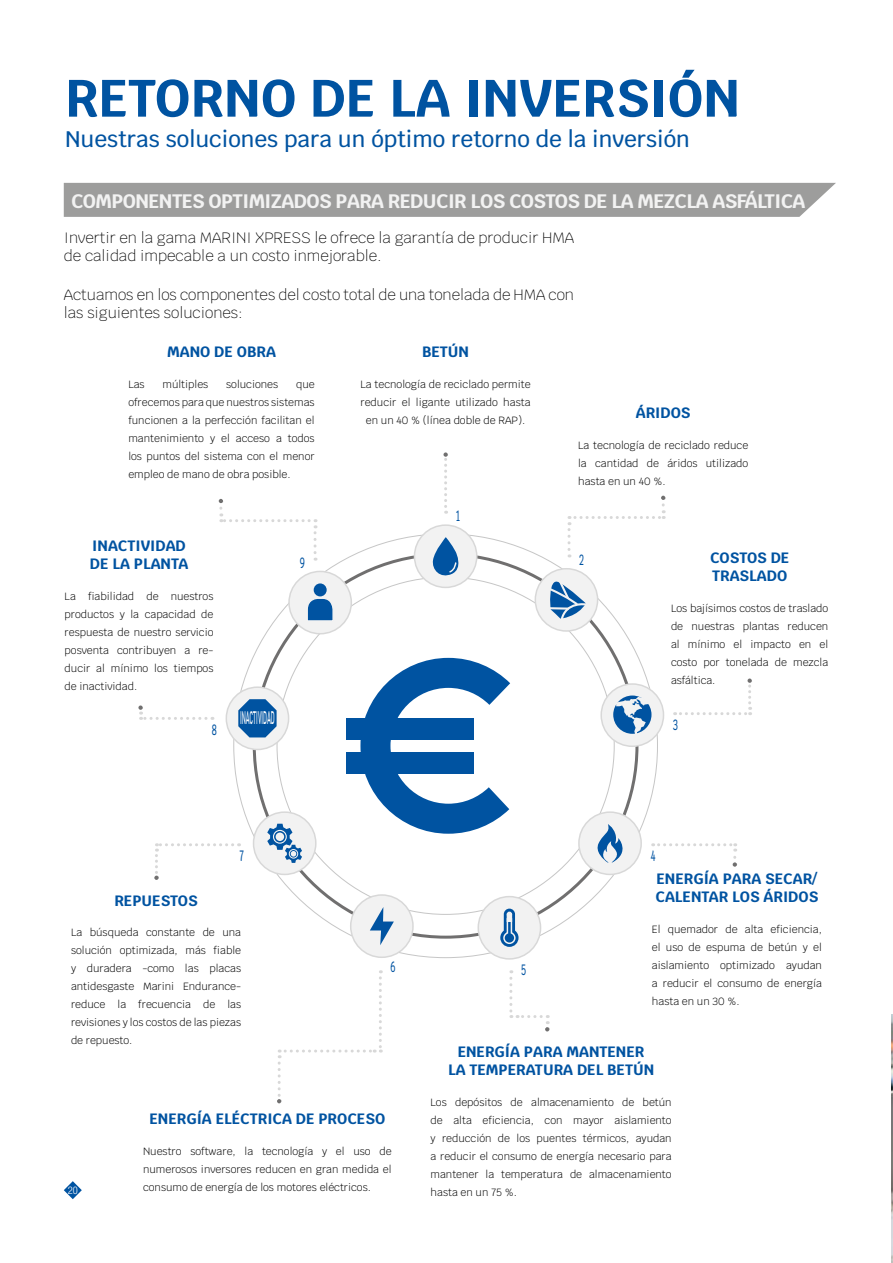
<style>
.page{position:relative;width:893px;height:1263px;background:#fff}
.page>*{position:absolute;margin:0;border:0;box-sizing:border-box;transform-origin:0 0}
.t1{font:700 52.5px "Krub";color:#0053a1}
.t2{font:500 22.5px "Krub";color:#0053a1}
.t3{font:700 19.5px "Krub";letter-spacing:-.03em;color:#f2f2f2}
.t4{font:18px "Bahnschrift";color:#fff;scale:.33 1}
.t5{font:200 15px/18px "Krub";color:#000}
.t6{font:700 15px/18px "Krub";color:#0053a1}
.t7{font:500 15px "Krub";color:#0053a1;scale:.6 1}
.t8{font:300 10.5px/18px "Krub";color:#000;text-align:justify}
.t9{font:300 condensed 10.5px "Helvetica Neue LT Std";color:#fff}
</style>
<div class="page">
<div style="left:64px;top:183px;width:772px;height:34px;background:#9d9d9c"></div>
<svg style="left:64px;top:1181px;width:18px;height:18px"></svg>
<svg style="left:443px;top:452px;width:5px;height:62px"></svg>
<svg style="left:567px;top:496px;width:98px;height:61px"></svg>
<svg style="left:653px;top:843px;width:83px;height:8px"></svg>
<svg style="left:733px;top:857px;width:4px;height:10px"></svg>
<svg style="left:138px;top:705px;width:68px;height:15px"></svg>
<svg style="left:154px;top:843px;width:79px;height:37px"></svg>
<div style="left:579px;top:812px;width:62px;height:62px;background:#f2f2f2;border-radius:50%"></div>
<div style="left:578px;top:811px;width:64px;height:64px;border:2px solid #d8d8d8;border-radius:50%"></div>
<div style="left:601px;top:684px;width:62px;height:62px;background:#f2f2f2;border-radius:50%"></div>
<div style="left:600px;top:683px;width:64px;height:64px;border:2px solid #d8d8d8;border-radius:50%"></div>
<div style="left:351px;top:895px;width:62px;height:62px;background:#f2f2f2;border-radius:50%"></div>
<div style="left:350px;top:894px;width:64px;height:64px;border:2px solid #d8d8d8;border-radius:50%"></div>
<div style="left:414px;top:525px;width:63px;height:62px;background:#f2f2f2;border-radius:50%"></div>
<div style="left:414px;top:524px;width:63px;height:64px;border:2px solid #d8d8d8;border-radius:50%"></div>
<div style="left:226px;top:687px;width:63px;height:62px;background:#f2f2f2;border-radius:50%"></div>
<div style="left:226px;top:686px;width:63px;height:64px;border:2px solid #d8d8d8;border-radius:50%"></div>
<div style="left:289px;top:571px;width:62px;height:63px;background:#f2f2f2;border-radius:50%"></div>
<div style="left:288px;top:571px;width:64px;height:63px;border:2px solid #d8d8d8;border-radius:50%"></div>
<div style="left:253px;top:812px;width:63px;height:62px;background:#f2f2f2;border-radius:50%"></div>
<div style="left:253px;top:811px;width:64px;height:64px;border:2px solid #d8d8d8;border-radius:50%"></div>
<div style="left:535px;top:569px;width:63px;height:62px;background:#f2f2f2;border-radius:50%"></div>
<div style="left:535px;top:568px;width:63px;height:64px;border:2px solid #d8d8d8;border-radius:50%"></div>
<div style="left:478px;top:896px;width:63px;height:63px;background:#f2f2f2;border-radius:50%"></div>
<div style="left:477px;top:896px;width:64px;height:64px;border:2px solid #d8d8d8;border-radius:50%"></div>
<svg style="left:219px;top:499px;width:98px;height:62px"></svg>
<svg style="left:675px;top:678px;width:77px;height:37px"></svg>
<svg style="left:509px;top:970px;width:40px;height:61px"></svg>
<svg style="left:277px;top:970px;width:105px;height:133px"></svg>
<svg style="left:346px;top:657px;width:164px;height:177px"></svg>
<div style="left:346px;top:718px;width:127px;height:22px;background:#0053a1"></div>
<div style="left:346px;top:752px;width:127px;height:21px;background:#0053a1"></div>
<svg style="left:597px;top:824px;width:26px;height:38px"></svg>
<svg style="left:267px;top:824px;width:35px;height:39px"></svg>
<svg style="left:370px;top:907px;width:24px;height:38px"></svg>
<svg style="left:238px;top:699px;width:39px;height:38px"></svg>
<svg style="left:613px;top:695px;width:38px;height:39px"></svg>
<svg style="left:615px;top:697px;width:34px;height:37px"></svg>
<svg style="left:546px;top:576px;width:43px;height:47px"></svg>
<svg style="left:432px;top:537px;width:27px;height:39px"></svg>
<div style="left:314px;top:583px;width:13px;height:13px;background:#0053a1;border-radius:50%"></div>
<svg style="left:307px;top:599px;width:26px;height:22px"></svg>
<svg style="left:500px;top:909px;width:19px;height:38px"></svg>
<div style="left:507px;top:914px;width:5px;height:8px;background:#f2f2f2"></div>
<img style="left:891px;top:1015px;width:2px;height:248px">
<h1 class="t1" style="left:65px;top:68px;width:677px">RETORNO DE LA INVERSIÓN</h1>
<h2 class="t2" style="left:65px;top:126px;width:626px">Nuestras soluciones para un óptimo retorno de la inversión</h2>
<h3 class="t3" style="left:71px;top:189px;width:736px">COMPONENTES OPTIMIZADOS PARA REDUCIR LOS COSTOS DE LA MEZCLA ASFÁLTICA</h3>
<h3 class="t5" style="left:64px;top:228px;width:512px">Invertir en la gama MARINI XPRESS le ofrece la garantía de producir HMA de calidad impecable a un costo inmejorable.</h3>
<h3 class="t5" style="left:64px;top:286px;width:512px">Actuamos en los componentes del costo total de una tonelada de HMA con las siguientes soluciones:</h3>
<h3 class="t6" style="left:167px;top:343px;width:110px">MANO DE OBRA</h3>
<p class="t8" style="left:128px;top:375px;width:18px">Las</p>
<p class="t8" style="left:163px;top:375px;width:47px">múltiples</p>
<p class="t8" style="left:226px;top:375px;width:54px">soluciones</p>
<p class="t8" style="left:128px;top:375px;width:188px;text-indent:168px">que ofrecemos para que nuestros sistemas funcionen a la perfección facilitan el mantenimiento y el acceso a todos los puntos del sistema con el menor empleo de mano de obra posible.</p>
<h3 class="t6" style="left:90px;top:537px;width:100px">INACTIVIDAD<br>DE LA PLANTA</h3>
<p class="t8" style="left:65px;top:587px;width:150px">La fiabilidad de nuestros productos y la capacidad de respuesta de nuestro servicio posventa contribuyen a re&shy;ducir al mínimo los tiempos de inactividad.</p>
<h3 class="t7" style="left:212px;top:721px;width:10px">8</h3>
<h3 class="t4" style="left:240px;top:704px;width:107px">INACTIVIDAD</h3>
<h3 class="t7" style="left:300px;top:554px;width:10px">9</h3>
<h3 class="t7" style="left:239px;top:847px;width:9px">7</h3>
<h3 class="t6" style="left:422px;top:343px;width:48px">BETÚN</h3>
<p class="t8" style="left:361px;top:375px;width:172px;text-align:center">La tecnología de reciclado permite reducir el ligante utilizado hasta en un 40 % (línea doble de RAP).</p>
<h3 class="t7" style="left:456px;top:507px;width:8px">1</h3>
<h3 class="t6" style="left:636px;top:404px;width:56px">ÁRIDOS</h3>
<p class="t8" style="left:578px;top:436px;width:172px">La tecnología de reciclado reduce la cantidad de áridos utilizado hasta en un 40 %.</p>
<h3 class="t7" style="left:579px;top:551px;width:10px">2</h3>
<h3 class="t6" style="left:710px;top:549px;width:81px">COSTOS DE<br>TRASLADO</h3>
<p class="t8" style="left:671px;top:599px;width:159px">Los bajísimos costos de traslado de nuestras plantas reducen al mínimo el impacto en el costo por tonelada de mezcla asfáltica.</p>
<h3 class="t7" style="left:673px;top:716px;width:10px">3</h3>
<h3 class="t7" style="left:651px;top:847px;width:9px">4</h3>
<h3 class="t6" style="left:655px;top:870px;width:164px">ENERGÍA PARA SECAR/<br>CALENTAR LOS ÁRIDOS</h3>
<p class="t8" style="left:652px;top:920px;width:172px">El quemador de alta eficiencia, el uso de espuma de betún y el aislamiento optimizado ayudan a reducir el consumo de energía hasta en un 30 %.</p>
<h3 class="t6" style="left:114px;top:891px;width:85px">REPUESTOS</h3>
<p class="t8" style="left:71px;top:924px;width:172px">La búsqueda constante de una solución optimizada, más fiable y duradera -como las placas antidesgaste Marini Endurance&shy;reduce la frecuencia de las revisiones y los costos de las piezas de repuesto.</p>
<h3 class="t7" style="left:390px;top:958px;width:10px">6</h3>
<h3 class="t7" style="left:521px;top:961px;width:10px">5</h3>
<h3 class="t6" style="left:448px;top:1043px;width:208px;text-align:center">ENERGÍA PARA MANTENER<br>LA TEMPERATURA DEL BETÚN</h3>
<p class="t8" style="left:431px;top:1093px;width:243px">Los depósitos de almacenamiento de betún de alta eficiencia, con mayor aislamiento y reducción de los puentes térmicos, ayudan a reducir el consumo de energía necesario para mantener la temperatura de almacenamiento hasta en un 75 %.</p>
<h3 class="t6" style="left:149px;top:1109px;width:237px">ENERGÍA ELÉCTRICA DE PROCESO</h3>
<p class="t8" style="left:143px;top:1142px;width:250px">Nuestro software, la tecnología y el uso de numerosos inversores reducen en gran medida el consumo de energía de los motores eléctricos.</p>
<p class="t9" style="left:68px;top:1184px;width:12px">20</p>
</div>
